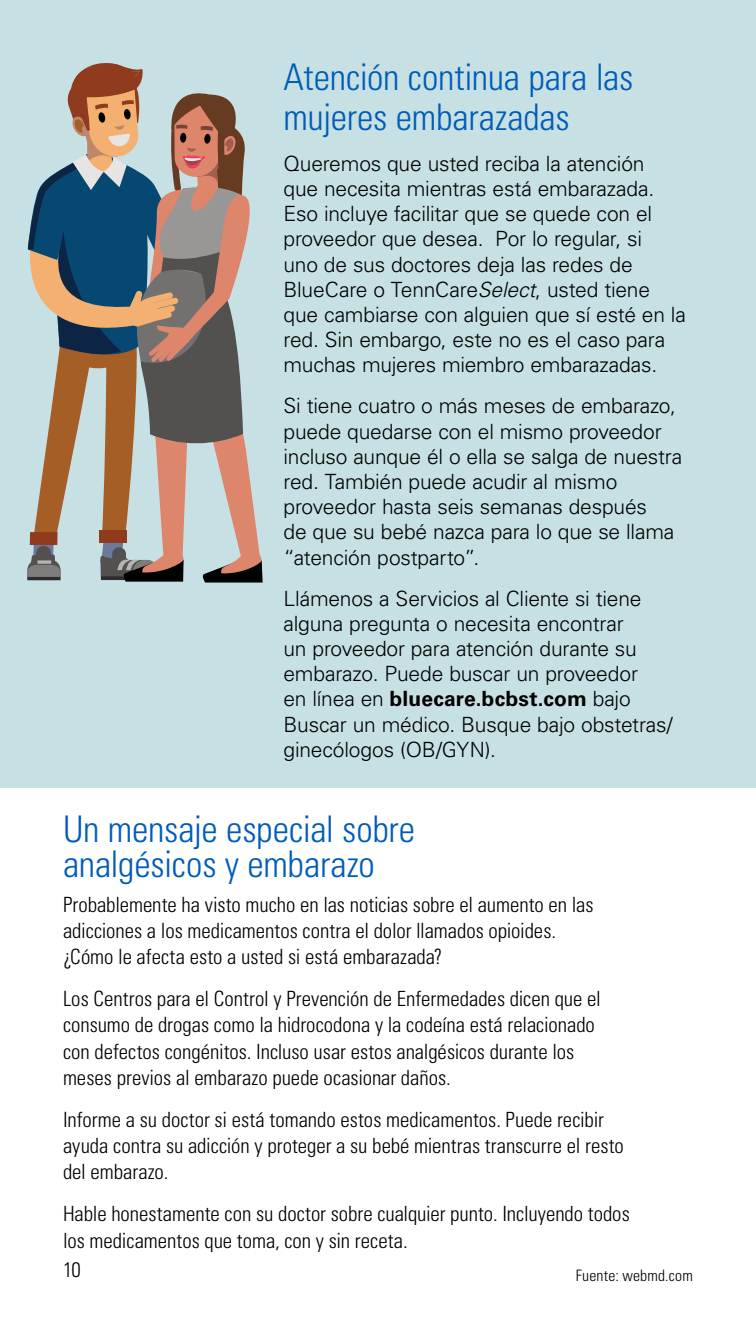
<style>
.page{position:relative;width:756px;height:1323px;background:#fff}
.page>*{position:absolute;margin:0;border:0;box-sizing:border-box;transform-origin:0 0}
.t1{font:300 condensed 36.75px/40.2px "Univers LT Std";letter-spacing:-.005em;color:#005cb9}
.t2{font:300 21px/25.2px "Univers LT Std";letter-spacing:-.01em;color:#000}
.t3{font:300 condensed 21px/26.2px "Univers LT Std";color:#000}
.t4{font:300 condensed 15.75px "Univers LT Std";letter-spacing:.015em;color:#000}
.s1{font-style:italic}
.s2{font-weight:700}
</style>
<div class="page">
<div style="left:0;top:0;width:756px;height:788px;background:#c7e0e3"></div>
<svg style="left:27px;top:63px;width:236px;height:520px"></svg>
<h2 class="t1" style="left:284px;top:57px;width:352px">Atención continua para las mujeres embarazadas</h2>
<p class="t2" style="left:284px;top:151px;width:404px">Queremos que usted reciba la atención<br>que necesita mientras está embarazada.<br>Eso incluye facilitar que se quede con el proveedor que desea. Por lo regular, si<br>uno de sus doctores deja las redes de BlueCare o TennCare<span class="s1">Select</span>, usted tiene que cambiarse con alguien que sí esté en la red. Sin embargo, este no es el caso para muchas mujeres miembro embarazadas.</p>
<p class="t2" style="left:284px;top:393px;width:400px">Si tiene cuatro o más meses de embarazo, puede quedarse con el mismo proveedor incluso aunque él o ella se salga de nuestra red. También puede acudir al mismo proveedor hasta seis semanas después<br>de que su bebé nazca para lo que se llama “atención postparto”.</p>
<p class="t2" style="left:284px;top:585px;width:391px">Llámenos a Servicios al Cliente si tiene alguna pregunta o necesita encontrar<br>un proveedor para atención durante su embarazo. Puede buscar un proveedor<br>en línea en <span class="s2">bluecare.bcbst.com</span> bajo Buscar un médico. Busque bajo obstetras/ ginecólogos (OB/GYN).</p>
<h2 class="t1" style="left:63px;top:812px;width:354px;line-height:35px">Un mensaje especial sobre analgésicos y embarazo</h2>
<p class="t3" style="left:63px;top:891px;width:532px">Probablemente ha visto mucho en las noticias sobre el aumento en las adicciones a los medicamentos contra el dolor llamados opioides. ¿Cómo le afecta esto a usted si está embarazada?</p>
<p class="t3" style="left:63px;top:986px;width:539px">Los Centros para el Control y Prevención de Enfermedades dicen que el consumo de drogas como la hidrocodona y la codeína está relacionado con defectos congénitos. Incluso usar estos analgésicos durante los meses previos al embarazo puede ocasionar daños.</p>
<p class="t3" style="left:63px;top:1106px;width:562px">Informe a su doctor si está tomando estos medicamentos. Puede recibir ayuda contra su adicción y proteger a su bebé mientras transcurre el resto del embarazo.</p>
<p class="t3" style="left:63px;top:1201px;width:568px">Hable honestamente con su doctor sobre cualquier punto. Incluyendo todos los medicamentos que toma, con y sin receta.</p>
<p class="t4" style="left:576px;top:1266px;width:119px">Fuente: webmd.com</p>
<p class="t3" style="left:63px;top:1256px;width:19px">10</p>
</div>
